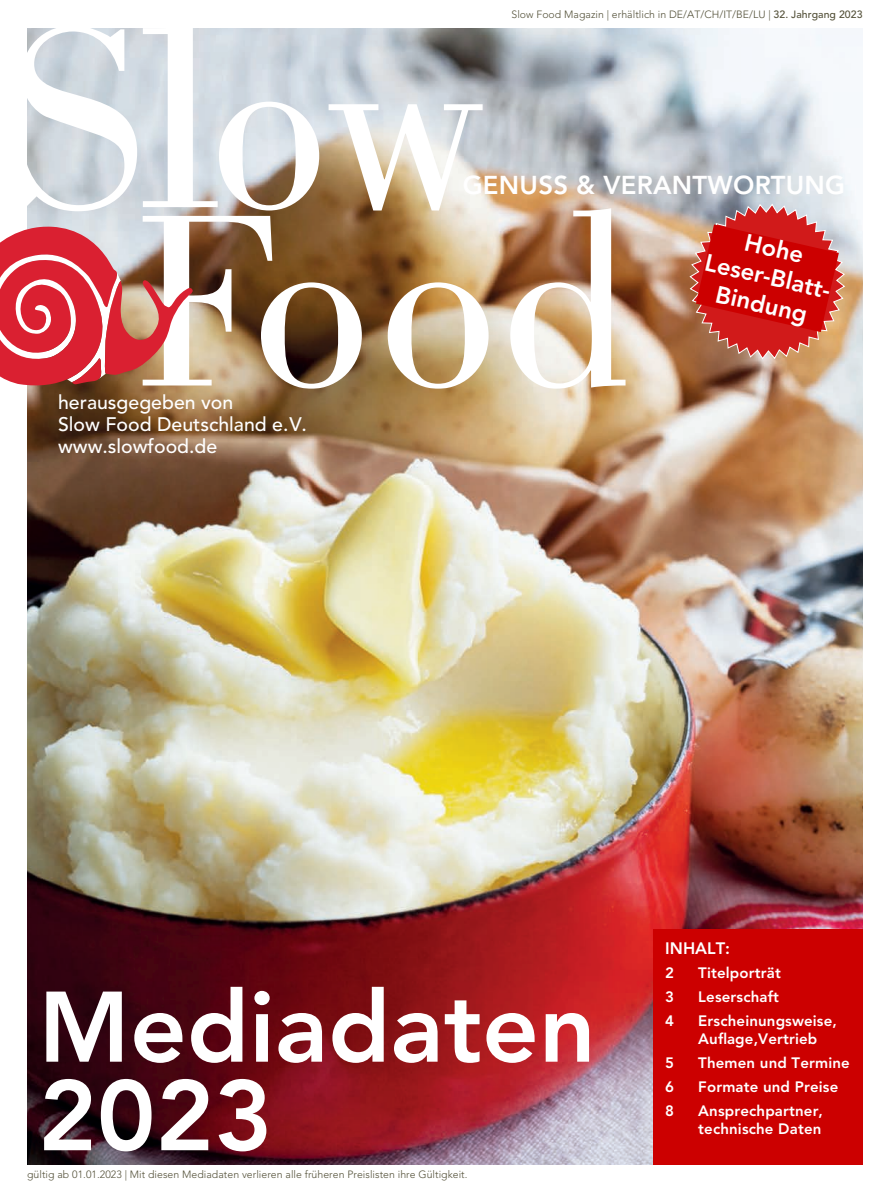
<style>
.page{position:relative;width:893px;height:1191px;background:#fff}
.page>*{position:absolute;margin:0;border:0;box-sizing:border-box;transform-origin:0 0}
.t1{font:800 99px "Avenir LT Std";color:#fff}
.t2{font:800 25.65px "Avenir LT Std";letter-spacing:.01em;color:#fff}
.t3{font:800 24px/28.5px "Avenir LT Std";color:#fff;text-align:center}
.t4{font:500 19.5px "Avenir LT Std";color:#fff}
.t5{font:800 16.5px "Avenir LT Std";color:#fff}
.t6{font:800 15px "Avenir LT Std";letter-spacing:.01em;color:#fff}
.t7{font:300 10.5px "Avenir LT Std";letter-spacing:.005em;color:#535038}
.s1{font-weight:500}
</style>
<div class="page">
<img style="left:27px;top:29px;width:835px;height:1135px">
<svg style="left:689px;top:192px;width:156px;height:179px"></svg>
<img style="left:0;top:28px;width:652px;height:361px">
<div style="left:653px;top:929px;width:210px;height:236px;background:#c00"></div>
<p class="t7" style="left:511px;top:8px;width:353px">Slow Food Magazin | erhältlich in DE/AT/CH/IT/BE/LU | <span class="s1">32. Jahrgang 2023</span></p>
<p class="t2" style="left:463px;top:170px;width:384px">GENUSS &amp; VERANTWORTUNG</p>
<p class="t4" style="left:58px;top:391px;width:177px">herausgegeben von</p>
<p class="t4" style="left:58px;top:413px;width:250px">Slow Food Deutschland e.V.</p>
<p class="t4" style="left:58px;top:435px;width:161px">www.slowfood.de</p>
<p class="t3" style="left:715px;top:220px;width:134px;rotate:13deg">Hohe<br>Leser-Blatt-<br>Bindung</p>
<p class="t1" style="left:38px;top:968px;width:559px">Mediadaten</p>
<p class="t1" style="left:38px;top:1057px;width:236px">2023</p>
<p class="t7" style="left:27px;top:1167px;width:442px">gültig ab 01.01.2023 | Mit diesen Mediadaten verlieren alle früheren Preislisten ihre Gültigkeit.</p>
<p class="t5" style="left:665px;top:938px;width:66px">INHALT:</p>
<p class="t6" style="left:665px;top:964px;width:10px">2</p>
<p class="t6" style="left:698px;top:964px;width:84px">Titelporträt</p>
<p class="t6" style="left:665px;top:988px;width:10px">3</p>
<p class="t6" style="left:698px;top:988px;width:82px">Leserschaft</p>
<p class="t6" style="left:665px;top:1012px;width:10px">4</p>
<p class="t6" style="left:698px;top:1012px;width:140px">Erscheinungsweise,</p>
<p class="t6" style="left:698px;top:1030px;width:121px">Auflage,Vertrieb</p>
<p class="t6" style="left:665px;top:1054px;width:10px">5</p>
<p class="t6" style="left:698px;top:1054px;width:153px">Themen und Termine</p>
<p class="t6" style="left:665px;top:1078px;width:10px">6</p>
<p class="t6" style="left:698px;top:1078px;width:142px">Formate und Preise</p>
<p class="t6" style="left:665px;top:1102px;width:10px">8</p>
<p class="t6" style="left:698px;top:1102px;width:126px">Ansprechpartner,</p>
<p class="t6" style="left:698px;top:1120px;width:125px">technische Daten</p>
</div>
